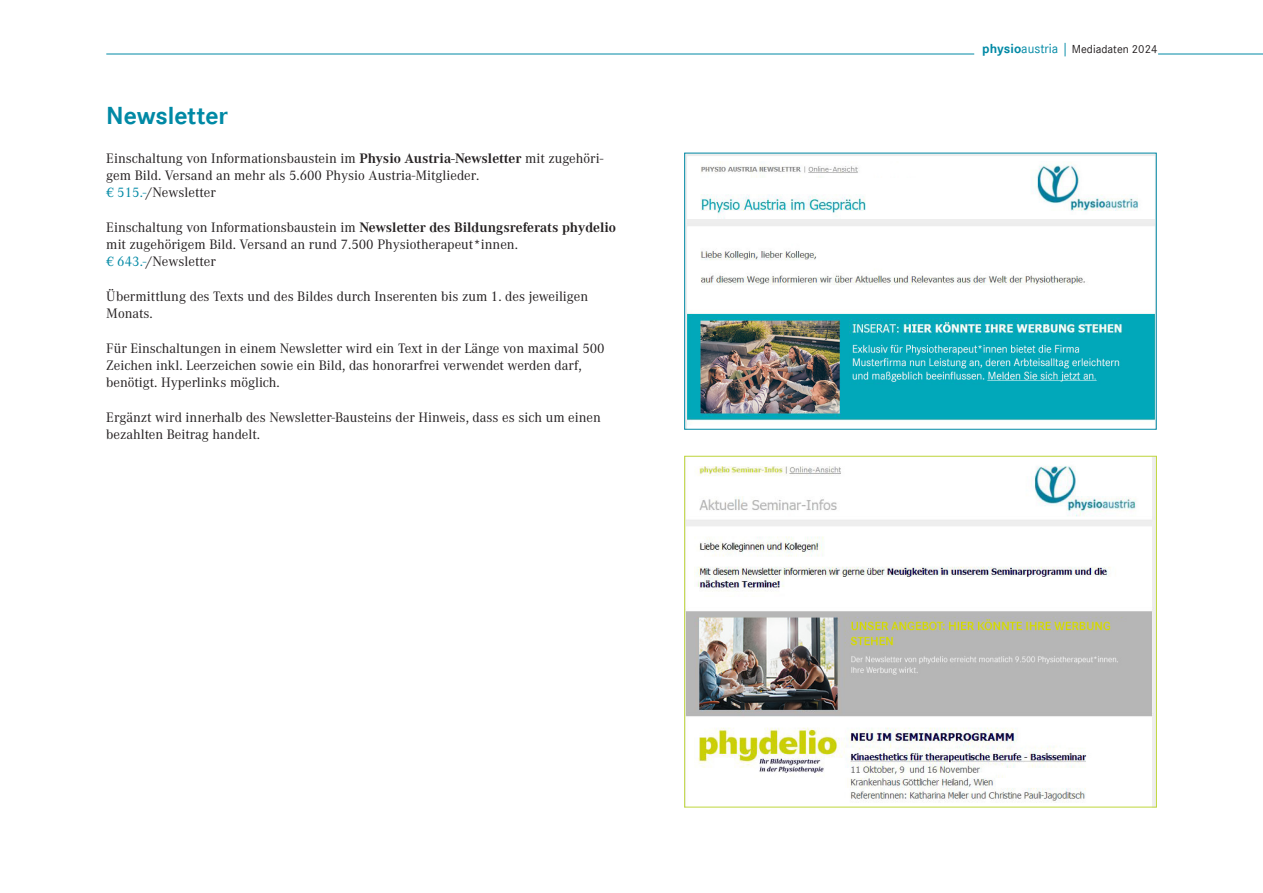
<style>
.page{position:relative;width:1263px;height:893px;background:#fff}
.page>*{position:absolute;margin:0;border:0;box-sizing:border-box;transform-origin:0 0}
.t1{font:700 25.5px "Corporate S";letter-spacing:-.005em;color:#0089a5}
.t2{font:14.25px/17.2px "Corporate A";color:#231f20}
.t3{font:12px "Corporate S";color:#231f20}
.s1{font-weight:700}
.s2{color:#0089a5}
.s3{font-weight:700;font-size:13.5px;color:#0089a5}
.s4{font-size:13.5px;color:#0089a5}
</style>
<div class="page">
<hr style="left:106px;top:54px;width:868px;height:1px;background:#0089a5">
<hr style="left:1158px;top:54px;width:105px;height:1px;background:#0089a5">
<img style="left:686px;top:155px;width:468px;height:272px">
<img style="left:686px;top:458px;width:468px;height:347px">
<h1 class="t1" style="left:106px;top:101px;width:123px">Newsletter</h1>
<p class="t2" style="left:106px;top:149px;width:499px">Einschaltung von Informationsbaustein im <span class="s1">Physio Austria-Newsletter</span> mit zugehöri&shy;gem Bild. Versand an mehr als 5.600 Physio Austria-Mitglieder.<br><span class="s2">€ 515.-</span>/Newsletter</p>
<p class="t2" style="left:106px;top:218px;width:511px">Einschaltung von Informationsbaustein im <span class="s1">Newsletter des Bildungsreferats phydelio </span>mit zugehörigem Bild. Versand an rund 7.500 Physiotherapeut*innen.<br><span class="s2">€ 643.-</span>/Newsletter</p>
<p class="t2" style="left:106px;top:287px;width:483px">Übermittlung des Texts und des Bildes durch Inserenten bis zum 1. des jeweiligen<br>Monats.</p>
<p class="t2" style="left:106px;top:339px;width:500px">Für Einschaltungen in einem Newsletter wird ein Text in der Länge von maximal 500<br>Zeichen inkl. Leerzeichen sowie ein Bild, das honorarfrei verwendet werden darf, benötigt. Hyperlinks möglich.</p>
<p class="t2" style="left:106px;top:408px;width:496px">Ergänzt wird innerhalb des Newsletter-Bausteins der Hinweis, dass es sich um einen bezahlten Beitrag handelt.</p>
<p class="t3" style="left:982px;top:42px;width:177px"><span class="s3">physio</span><span class="s4">austria│</span>Mediadaten 2024</p>
</div>
